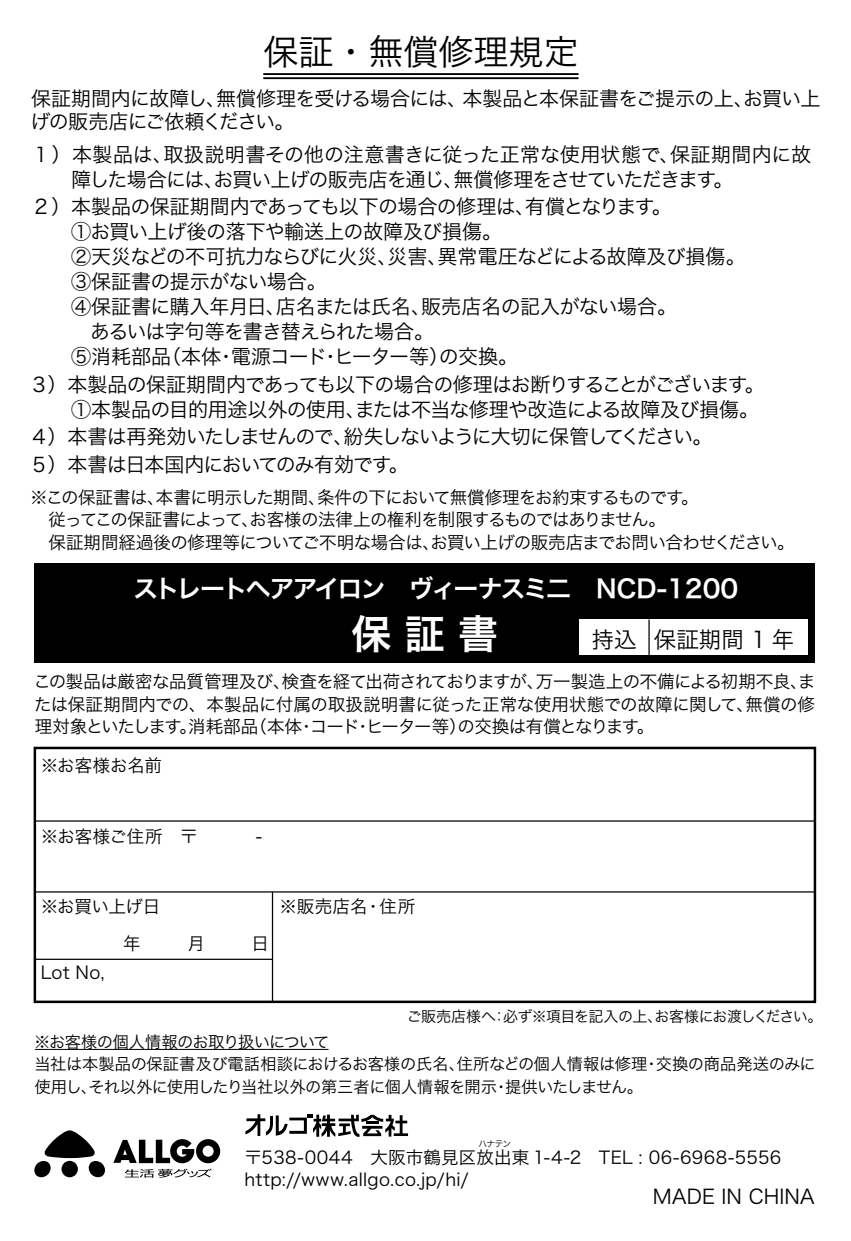
<style>
.page{position:relative;width:851px;height:1241px;background:#fff}
.page>*{position:absolute;margin:0;border:0;box-sizing:border-box;transform-origin:0 0}
.t1{font:40px "Hira Kaku Pro N W6";color:#fff}
.t2{font:35px "Hira Kaku Pro N W3";color:#000}
.t3{font:25px "Hira Kaku Pro N W6";letter-spacing:-.075em;color:#fff}
.t4{font:22.5px "Hira Kaku Pro N W3";color:#000}
.t5{font:20px/25px "Hira Kaku Pro N W3";letter-spacing:-.03em;color:#000}
.t6{font:20px/27.5px "Hira Kaku Pro N W3";letter-spacing:-.065em;color:#000}
.t7{font:20px "Hira Kaku Pro N W3";color:#000}
.t8{font:17.5px/22.5px "Hira Kaku Pro N W3";letter-spacing:-.03em;color:#000}
.t9{font:17.5px/22.5px "Hira Kaku Pro N W3";letter-spacing:.02em;color:#000}
.t10{font:16.25px/22.5px "Hira Kaku Pro N W3";letter-spacing:-.025em;color:#000}
.t11{font:15px "Hira Kaku Pro N W3";letter-spacing:-.035em;color:#000}
.t12{font:8.75px "Hira Kaku Pro N W3";color:#000}
</style>
<div class="page">
<hr style="left:263px;top:73px;width:315px;height:2px;background:#000">
<hr style="left:263px;top:77px;width:315px;height:2px;background:#000">
<svg style="left:113px;top:1139px;width:107px;height:23px"></svg>
<svg style="left:125px;top:1168px;width:87px;height:9px"></svg>
<svg style="left:34px;top:1130px;width:71px;height:47px"></svg>
<svg style="left:245px;top:1114px;width:163px;height:22px"></svg>
<hr style="left:35px;top:1048px;width:293px;height:1px;background:#000">
<hr style="left:35px;top:891px;width:779px;height:1px;background:#000">
<hr style="left:35px;top:820px;width:779px;height:1px;background:#000">
<hr style="left:272px;top:891px;width:1px;height:110px;background:#000">
<div style="left:35px;top:563px;width:779px;height:100px;background:#000"></div>
<div style="left:579px;top:619px;width:228px;height:36px;background:#fff"></div>
<div style="left:34px;top:746px;width:782px;height:256px;border:2px solid #000"></div>
<hr style="left:648px;top:619px;width:1px;height:36px;background:#000">
<hr style="left:35px;top:958px;width:237px;height:1px;background:#000">
<h2 class="t2" style="left:263px;top:20px;width:317px">保証・無償修理規定</h2>
<p class="t5" style="left:30px;top:86px;width:791px;line-height:22.5px">保証期間内に故障し､無償修理を受ける場合には、本製品と本保証書をご提示の上､お買い上げの販売店にご依頼ください。</p>
<p class="t5" style="left:71px;top:140px;width:741px;text-indent:-40px">１）本製品は、取扱説明書その他の注意書きに従った正常な使用状態で、保証期間内に故障した場合には､お買い上げの販売店を通じ､無償修理をさせていただきます。</p>
<p class="t5" style="left:71px;top:192px;width:676px;text-indent:-40px">２）本製品の保証期間内であっても以下の場合の修理は､有償となります。<br>①お買い上げ後の落下や輸送上の故障及び損傷。<br>②天災などの不可抗力ならびに火災､災害､異常電圧などによる故障及び損傷。<br>③保証書の提示がない場合。<br>④保証書に購入年月日､店名または氏名､販売店名の記入がない場合。<br>　あるいは字句等を書き替えられた場合。<br>⑤消耗部品（本体･電源コード･ヒーター等）の交換。</p>
<p class="t5" style="left:29px;top:370px;width:737px;text-align:right">３）本製品の保証期間内であっても以下の場合の修理はお断りすることがございます。<br>①本製品の目的用途以外の使用､または不当な修理や改造による故障及び損傷。</p>
<p class="t6" style="left:29px;top:421px;width:684px">４）本書は再発効いたしませんので､紛失しないように大切に保管してください。<br>５）本書は日本国内においてのみ有効です。</p>
<p class="t8" style="left:30px;top:484px;width:765px">※この保証書は､本書に明示した期間､条件の下において無償修理をお約束するものです。<br>　従ってこの保証書によって､お客様の法律上の権利を制限するものではありません。<br>　保証期間経過後の修理等についてご不明な場合は､お買い上げの販売店までお問い合わせください。</p>
<p class="t3" style="left:133px;top:566px;width:606px">ストレートヘアアイロン　ヴィーナスミ二　NCD-1200</p>
<p class="t4" style="left:591px;top:619px;width:204px">持込 保証期間 1 年</p>
<h1 class="t1" style="left:351px;top:597px;width:148px">保 証 書</h1>
<p class="t8" style="left:33px;top:669px;width:783px;text-align:justify">この製品は厳密な品質管理及び､検査を経て出荷されておりますが､万一製造上の不備による初期不良､または保証期間内での、本製品に付属の取扱説明書に従った正常な使用状態での故障に関して､無償の修理対象といたします。消耗部品（本体･コード･ヒーター等）の交換は有償となります。</p>
<p class="t8" style="left:41px;top:752px;width:123px">※お客様お名前</p>
<p class="t8" style="left:41px;top:823px;width:223px">※お客様ご住所　〒　　　 -</p>
<p class="t8" style="left:41px;top:894px;width:121px">※お買い上げ日</p>
<p class="t8" style="left:41px;top:960px;width:66px">Lot No,</p>
<p class="t8" style="left:279px;top:894px;width:137px">※販売店名・住所</p>
<p class="t11" style="left:407px;top:1003px;width:417px">ご販売店様へ：必ず※項目を記入の上、お客様にお渡しください。</p>
<p class="t10" style="left:34px;top:1029px;width:783px">※お客様の個人情報のお取り扱いについて<br>当社は本製品の保証書及び電話相談におけるお客様の氏名､住所などの個人情報は修理･交換の商品発送のみに使用し､それ以外に使用したり当社以外の第三者に個人情報を開示･提供いたしません。</p>
<p class="t12" style="left:478px;top:1135px;width:34px">ハナテン</p>
<p class="t9" style="left:244px;top:1144px;width:538px">〒538-0044　大阪市鶴見区放出東 1-4-2　TEL : 06-6968-5556 http://www.allgo.co.jp/hi/</p>
<p class="t7" style="left:653px;top:1178px;width:163px">MADE IN CHINA</p>
</div>
